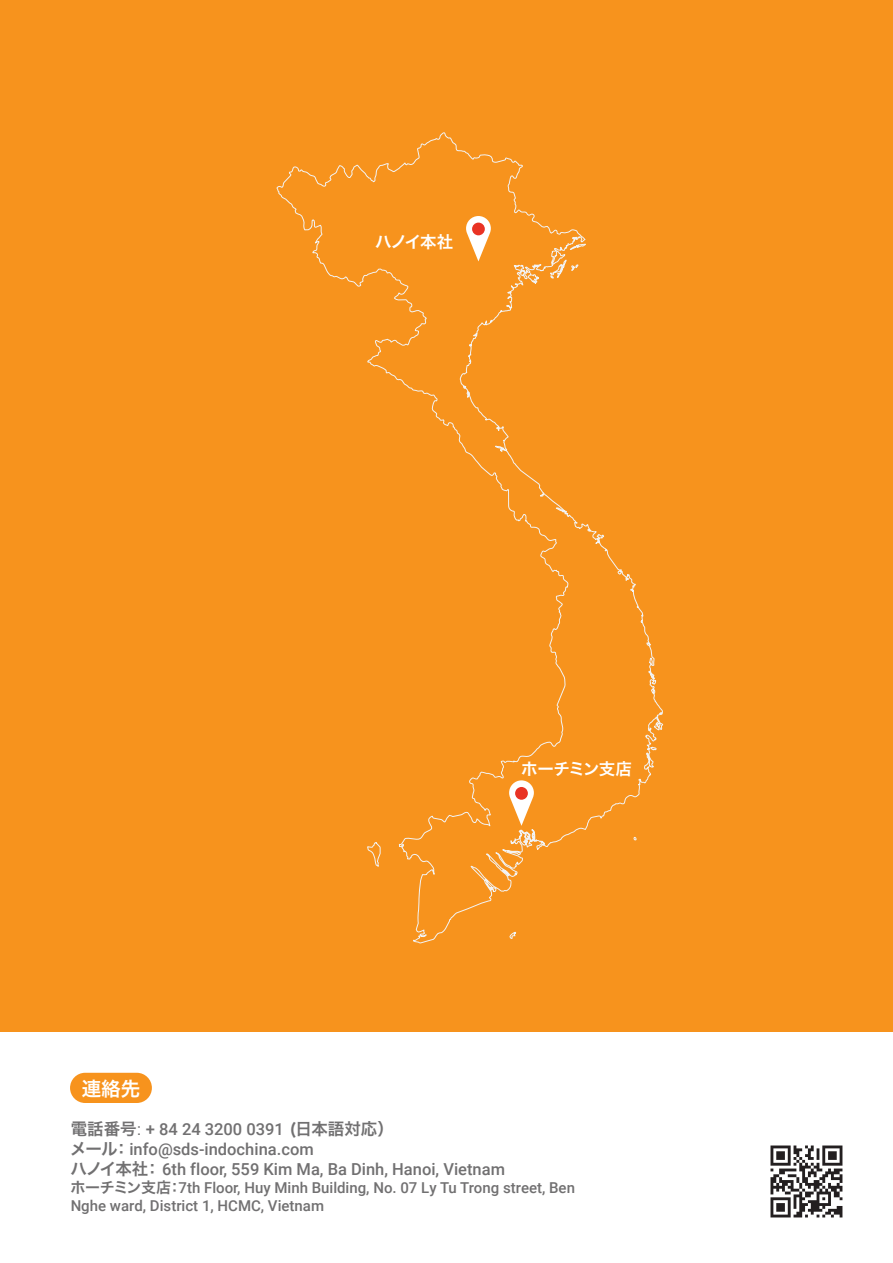
<style>
.page{position:relative;width:893px;height:1263px;background:#fff}
.page>*{position:absolute;margin:0;border:0;box-sizing:border-box;transform-origin:0 0}
.t1{font:19.5px "Hira Kaku Pro W6";color:#fff}
.t2{font:500 16.5px/19.8px "Roboto";color:#717071}
.t3{font:16.5px "Hira Kaku Pro W6";letter-spacing:-.03em;color:#fff}
.t4{font:16.5px "Hira Kaku Pro W6";letter-spacing:-.05em;color:#fff}
.t5{font:500 15px/18px "Roboto";color:#717071}
.s1{font-family:"Hira Kaku Pro W6";font-weight:400}
.s2{font-family:"Arial";font-weight:400}
</style>
<div class="page">
<div style="left:0;top:0;width:893px;height:1061px;background:#f7931d"></div>
<div style="left:0;top:1033px;width:893px;height:230px;background:#fff"></div>
<div style="left:70px;top:1073px;width:82px;height:30px;background:#f7931d;border-radius:15px"></div>
<svg style="left:276px;top:132px;width:387px;height:812px"></svg>
<img style="left:770px;top:1145px;width:73px;height:73px">
<p class="t1" style="left:82px;top:1070px;width:60px">連絡先</p>
<p class="t4" style="left:375px;top:227px;width:80px">ハノイ本社</p>
<p class="t3" style="left:521px;top:754px;width:112px">ホーチミン支店</p>
<p class="t2" style="left:70px;top:1119px;width:436px"><span class="s1">電話番号</span><span class="s2">:</span> + 84 24 3200 0391 <span class="s1">(日本語対応）<br>メール：</span>info@sds-indochina.com<br><span class="s1">ハノイ本社：</span> 6th floor, 559 Kim Ma, Ba Dinh, Hanoi, Vietnam</p>
<p class="t5" style="left:70px;top:1178px;width:506px"><span class="s1">ホーチミン支店：</span>7th Floor, Huy Minh Building, No. 07 Ly Tu Trong street, Ben<br>Nghe ward, District 1, HCMC, Vietnam</p>
</div>
